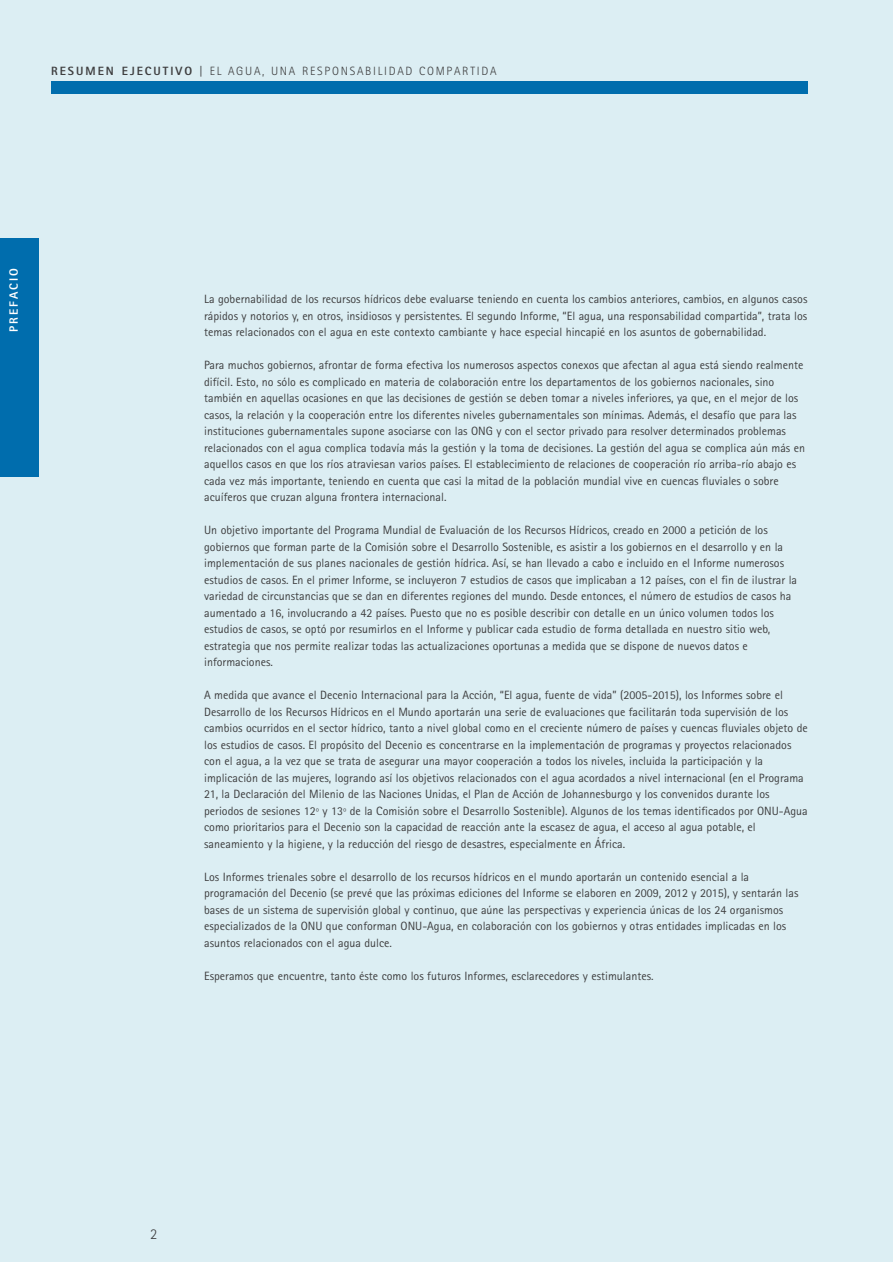
<style>
.page{position:relative;width:893px;height:1262px;background:#fff}
.page>*{position:absolute;margin:0;border:0;box-sizing:border-box;transform-origin:0 0}
.t1{font:300 15px "Rotis Sans Serif";color:#3e3e3f}
.t2{font:12px/16.5px "Rotis Sans Serif";color:#3e3e3f}
.t3{font:300 12px "Rotis Sans Serif";letter-spacing:.145em;color:#3e3e3f}
.t4{font:800 12px "Rotis Sans Serif";letter-spacing:.165em;color:#fff}
.s1{font-weight:800}
.s2{font-weight:400}
</style>
<div class="page">
<div style="left:0;top:0;width:892px;height:1262px;background:#dceef3"></div>
<div style="left:51px;top:81px;width:757px;height:13px;background:#006dad"></div>
<div style="left:0;top:238px;width:38px;height:238px;background:#006dad"></div>
<p class="t3" style="left:51px;top:67px;width:447px"><span class="s1">RESUMEN EJECUTIVO</span> <span class="s2">|</span> EL AGUA, UNA RESPONSABILIDAD COMPARTIDA</p>
<p class="t4" style="left:9px;top:332px;width:65px;rotate:-90deg">PREFACIO</p>
<p class="t2" style="left:204px;top:292px;width:604px;text-align:justify">La gobernabilidad de los recursos hídricos debe evaluarse teniendo en cuenta los cambios anteriores, cambios, en algunos casos rápidos y notorios y, en otros, insidiosos y persistentes. El segundo Informe, “El agua, una responsabilidad compartida”, trata los temas relacionados con el agua en este contexto cambiante y hace especial hincapié en los asuntos de gobernabilidad.</p>
<p class="t2" style="left:204px;top:358px;width:602px">Para muchos gobiernos, afrontar de forma efectiva los numerosos aspectos conexos que afectan al agua está siendo realmente difícil. Esto, no sólo es complicado en materia de colaboración entre los departamentos de los gobiernos nacionales, sino también en aquellas ocasiones en que las decisiones de gestión se deben tomar a niveles inferiores, ya que, en el mejor de los casos, la relación y la cooperación entre los diferentes niveles gubernamentales son mínimas. Además, el desafío que para las instituciones gubernamentales supone asociarse con las ONG y con el sector privado para resolver determinados problemas relacionados con el agua complica todavía más la gestión y la toma de decisiones. La gestión del agua se complica aún más en aquellos casos en que los ríos atraviesan varios países. El establecimiento de relaciones de cooperación río arriba-río abajo es cada vez más importante, teniendo en cuenta que casi la mitad de la población mundial vive en cuencas fluviales o sobre acuíferos que cruzan alguna frontera internacional.</p>
<p class="t2" style="left:204px;top:523px;width:594px">Un objetivo importante del Programa Mundial de Evaluación de los Recursos Hídricos, creado en 2000 a petición de los gobiernos que forman parte de la Comisión sobre el Desarrollo Sostenible, es asistir a los gobiernos en el desarrollo y en la implementación de sus planes nacionales de gestión hídrica. Así, se han llevado a cabo e incluido en el Informe numerosos estudios de casos. En el primer Informe, se incluyeron 7 estudios de casos que implicaban a 12 países, con el fin de ilustrar la variedad de circunstancias que se dan en diferentes regiones del mundo. Desde entonces, el número de estudios de casos ha aumentado a 16, involucrando a 42 países. Puesto que no es posible describir con detalle en un único volumen todos los estudios de casos, se optó por resumirlos en el Informe y publicar cada estudio de forma detallada en nuestro sitio web, estrategia que nos permite realizar todas las actualizaciones oportunas a medida que se dispone de nuevos datos e informaciones.</p>
<p class="t2" style="left:204px;top:688px;width:605px">A medida que avance el Decenio Internacional para la Acción, “El agua, fuente de vida” (2005-2015), los Informes sobre el Desarrollo de los Recursos Hídricos en el Mundo aportarán una serie de evaluaciones que facilitarán toda supervisión de los cambios ocurridos en el sector hídrico, tanto a nivel global como en el creciente número de países y cuencas fluviales objeto de los estudios de casos. El propósito del Decenio es concentrarse en la implementación de programas y proyectos relacionados con el agua, a la vez que se trata de asegurar una mayor cooperación a todos los niveles, incluida la participación y la implicación de las mujeres, logrando así los objetivos relacionados con el agua acordados a nivel internacional (en el Programa 21, la Declaración del Milenio de las Naciones Unidas, el Plan de Acción de Johannesburgo y los convenidos durante los periodos de sesiones 12º y 13º de la Comisión sobre el Desarrollo Sostenible). Algunos de los temas identificados por ONU-Agua como prioritarios para el Decenio son la capacidad de reacción ante la escasez de agua, el acceso al agua potable, el saneamiento y la higiene, y la reducción del riesgo de desastres, especialmente en África.</p>
<p class="t2" style="left:204px;top:869px;width:595px">Los Informes trienales sobre el desarrollo de los recursos hídricos en el mundo aportarán un contenido esencial a la programación del Decenio (se prevé que las próximas ediciones del Informe se elaboren en 2009, 2012 y 2015), y sentarán las bases de un sistema de supervisión global y continuo, que aúne las perspectivas y experiencia únicas de los 24 organismos especializados de la ONU que conforman ONU-Agua, en colaboración con los gobiernos y otras entidades implicadas en los asuntos relacionados con el agua dulce.</p>
<p class="t2" style="left:204px;top:968px;width:451px">Esperamos que encuentre, tanto éste como los futuros Informes, esclarecedores y estimulantes.</p>
<p class="t1" style="left:150px;top:1228px;width:9px">2</p>
</div>
